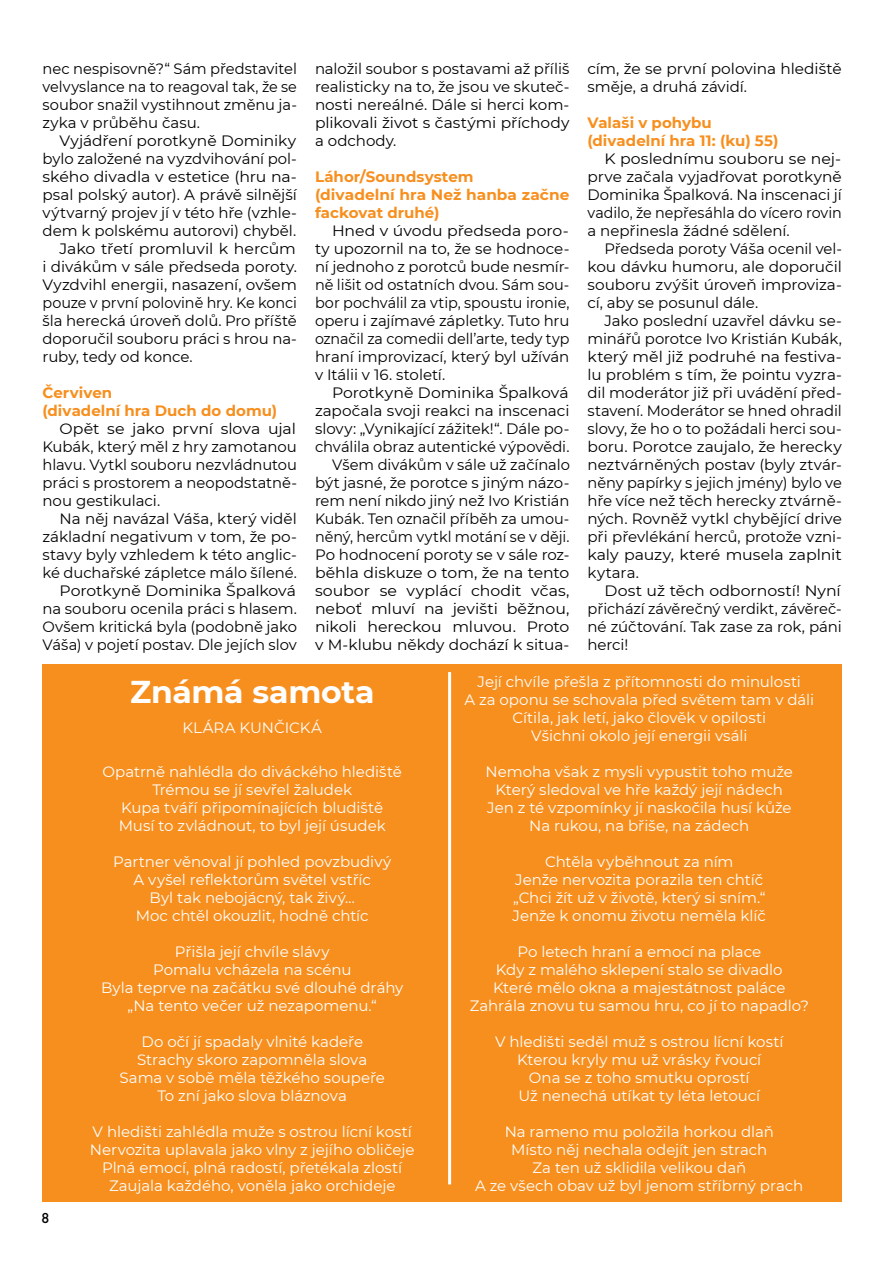
<style>
.page{position:relative;width:893px;height:1263px;background:#fff}
.page>*{position:absolute;margin:0;border:0;box-sizing:border-box;transform-origin:0 0}
.t1{font:700 31.5px "Montserrat";letter-spacing:-.01em;color:#fff}
.t2{font:15px/18px "Montserrat";letter-spacing:-.005em;color:#fff;text-align:center}
.t3{font:15px/18px "Montserrat";letter-spacing:-.005em;color:#000;text-align:justify}
.t4{font:15px/18px "Montserrat";letter-spacing:-.005em;color:#000;text-align:justify;scale:1.04 1}
.t5{font:15px/18px "Montserrat";letter-spacing:-.005em;color:#000;text-align:justify;scale:1.05 1}
.t6{font:700 15px/18px "Montserrat";color:#f78f1e}
.t7{font:15px "Montserrat";letter-spacing:-.005em;color:#000;scale:.96 1}
.t8{font:500 15px "Futura TOT";color:#000}
</style>
<div class="page">
<div style="left:43px;top:665px;width:799px;height:537px;background:#f78f1e"></div>
<hr style="left:448px;top:672px;width:3px;height:512px;background:#fff">
<p class="t3" style="left:43px;top:59px;width:256px">nec nespisovně?“ Sám představitel velvyslance na to reagoval tak, že se soubor snažil vystihnout změnu ja&shy;zyka v průběhu času.</p>
<p class="t3" style="left:60px;top:131px;width:238px">Vyjádření porotkyně Dominiky</p>
<p class="t3" style="left:43px;top:149px;width:256px">bylo založené na vyzdvihování pol-</p>
<p class="t5" style="left:43px;top:167px;width:244px">ského divadla v estetice (hru na-</p>
<p class="t3" style="left:43px;top:185px;width:256px">psal polský autor). A právě silnější</p>
<p class="t3" style="left:43px;top:203px;width:256px">výtvarný projev jí v této hře (vzhle-</p>
<p class="t3" style="left:43px;top:221px;width:255px">dem k polskému autorovi) chyběl.</p>
<p class="t5" style="left:60px;top:239px;width:227px">Jako třetí promluvil k hercům</p>
<p class="t3" style="left:43px;top:257px;width:256px">i divákům v sále předseda poroty.</p>
<p class="t3" style="left:43px;top:275px;width:256px">Vyzdvihl energii, nasazení, ovšem</p>
<p class="t7" style="left:43px;top:292px;width:267px">pouze v první polovině hry. Ke konci</p>
<p class="t3" style="left:43px;top:311px;width:256px">šla herecká úroveň dolů. Pro příště</p>
<p class="t3" style="left:43px;top:329px;width:256px">doporučil souboru práci s hrou na-</p>
<p class="t3" style="left:43px;top:347px;width:152px">ruby, tedy od konce.</p>
<p class="t6" style="left:43px;top:383px;width:236px">Červiven<br>(divadelní hra Duch do domu)</p>
<p class="t5" style="left:43px;top:419px;width:244px;text-indent:17px">Opět se jako první slova ujal Kubák, který měl z hry zamotanou hlavu. Vytkl souboru nezvládnutou práci s prostorem a neopodstatně&shy;nou gestikulaci.</p>
<p class="t3" style="left:43px;top:509px;width:256px;text-align:right">Na něj navázal Váša, který viděl základní negativum v tom, že po&shy;stavy byly vzhledem k této anglic&shy;ké duchařské zápletce málo šílené.<br>Porotkyně Dominika Špalková na souboru ocenila práci s hlasem.<br>Ovšem kritická byla (podobně jako Váša) v pojetí postav. Dle jejích slov</p>
<p class="t3" style="left:315px;top:59px;width:256px">naložil soubor s postavami až příliš realisticky na to, že jsou ve skuteč&shy;nosti nereálné. Dále si herci kom&shy;plikovali život s častými příchody a odchody.</p>
<p class="t6" style="left:315px;top:167px;width:256px">Láhor/Soundsystem<br>(divadelní hra Než hanba začne fackovat druhé)</p>
<p class="t4" style="left:315px;top:221px;width:246px;text-indent:17px">Hned v úvodu předseda poro&shy;ty upozornil na to, že se hodnoce&shy;ní jednoho z porotců bude nesmír&shy;ně lišit od ostatních dvou. Sám sou&shy;bor pochválil za vtip, spoustu ironie, operu i zajímavé zápletky. Tuto hru označil za comedii dell’arte, tedy typ hraní improvizací, který byl užíván v Itálii v 16. století.</p>
<p class="t4" style="left:315px;top:383px;width:247px;text-align:right">Porotkyně Dominika Špalková započala svoji reakci na inscenaci slovy: „Vynikající zážitek!“. Dále po&shy;chválila obraz autentické výpovědi.<br>Všem divákům v sále už začínalo být jasné, že porotce s jiným názo&shy;rem není nikdo jiný než Ivo Kristián Kubák. Ten označil příběh za umou&shy;něný, hercům vytkl motání se v ději.<br>Po hodnocení poroty se v sále roz&shy;běhla diskuze o tom, že na tento soubor se vyplácí chodit včas, neboť mluví na jevišti běžnou, nikoli hereckou mluvou. Proto v M-klubu někdy dochází k situa-</p>
<p class="t3" style="left:587px;top:59px;width:256px">cím, že se první polovina hlediště směje, a druhá závidí.</p>
<p class="t6" style="left:587px;top:113px;width:192px">Valaši v pohybu (divadelní hra 11: (ku) 55)</p>
<p class="t5" style="left:587px;top:149px;width:244px;text-indent:17px">K poslednímu souboru se nej&shy;prve začala vyjadřovat porotkyně Dominika Špalková. Na inscenaci jí vadilo, že nepřesáhla do vícero rovin a nepřinesla žádné sdělení.</p>
<p class="t3" style="left:587px;top:239px;width:256px;text-indent:17px">Předseda poroty Váša ocenil vel&shy;kou dávku humoru, ale doporučil souboru zvýšit úroveň improviza&shy;cí, aby se posunul dále.</p>
<p class="t3" style="left:587px;top:311px;width:256px;text-indent:17px">Jako poslední uzavřel dávku se&shy;minářů porotce Ivo Kristián Kubák, který měl již podruhé na festiva&shy;lu problém s tím, že pointu vyzra&shy;dil moderátor již při uvádění před&shy;stavení. Moderátor se hned ohradil slovy, že ho o to požádali herci sou&shy;boru. Porotce zaujalo, že herecky neztvárněných postav (byly ztvár&shy;něny papírky s jejich jmény) bylo ve hře více než těch herecky ztvárně&shy;ných. Rovněž vytkl chybějící drive při převlékání herců, protože vzni&shy;kaly pauzy, které musela zaplnit kytara.</p>
<p class="t5" style="left:587px;top:581px;width:244px;text-indent:17px">Dost už těch odborností! Nyní přichází závěrečný verdikt, závěreč&shy;né zúčtování. Tak zase za rok, páni herci!</p>
<p class="t8" style="left:41px;top:1209px;width:10px">8</p>
<h1 class="t1" style="left:130px;top:669px;width:246px">Známá samota</h1>
<p class="t2" style="left:182px;top:718px;width:141px">KLÁRA KUNČICKÁ</p>
<p class="t2" style="left:103px;top:762px;width:301px">Opatrně nahlédla do diváckého hlediště Trémou se jí sevřel žaludek<br>Kupa tváří připomínajících bludiště Musí to zvládnout, to byl její úsudek</p>
<p class="t2" style="left:113px;top:852px;width:280px">Partner věnoval jí pohled povzbudivý A vyšel reflektorům světel vstříc<br>Byl tak nebojácný, tak živý…<br>Moc chtěl okouzlit, hodně chtíc</p>
<p class="t2" style="left:101px;top:942px;width:304px">Přišla její chvíle slávy<br>Pomalu vcházela na scénu<br>Byla teprve na začátku své dlouhé dráhy „Na tento večer už nezapomenu.“</p>
<p class="t2" style="left:120px;top:1032px;width:267px">Do očí jí spadaly vlnité kadeře<br>Strachy skoro zapomněla slova<br>Sama v sobě měla těžkého soupeře<br>To zní jako slova bláznova</p>
<p class="t2" style="left:90px;top:1122px;width:326px">V hledišti zahlédla muže s ostrou lícní kostí Nervozita uplavala jako vlny z jejího obličeje Plná emocí, plná radostí, přetékala zlostí Zaujala každého, voněla jako orchideje</p>
<p class="t2" style="left:464px;top:672px;width:351px">Její chvíle přešla z přítomnosti do minulosti<br>A za oponu se schovala před světem tam v dáli Cítila, jak letí, jako člověk v opilosti<br>Všichni okolo její energii vsáli</p>
<p class="t2" style="left:486px;top:762px;width:309px">Nemoha však z mysli vypustit toho muže Který sledoval ve hře každý její nádech Jen z té vzpomínky jí naskočila husí kůže Na rukou, na břiše, na zádech</p>
<p class="t2" style="left:512px;top:852px;width:255px">Chtěla vyběhnout za ním<br>Jenže nervozita porazila ten chtíč „Chci žít už v životě, který si sním.“<br>Jenže k onomu životu neměla klíč</p>
<p class="t2" style="left:470px;top:942px;width:341px">Po letech hraní a emocí na place<br>Kdy z malého sklepení stalo se divadlo<br>Které mělo okna a majestátnost paláce Zahrála znovu tu samou hru, co jí to napadlo?</p>
<p class="t2" style="left:495px;top:1032px;width:290px">V hledišti seděl muž s ostrou lícní kostí Kterou kryly mu už vrásky řvoucí<br>Ona se z toho smutku oprostí<br>Už nenechá utíkat ty léta letoucí</p>
<p class="t2" style="left:475px;top:1122px;width:330px">Na rameno mu položila horkou dlaň<br>Místo něj nechala odejít jen strach<br>Za ten už sklidila velikou daň<br>A ze všech obav už byl jenom stříbrný prach</p>
</div>
